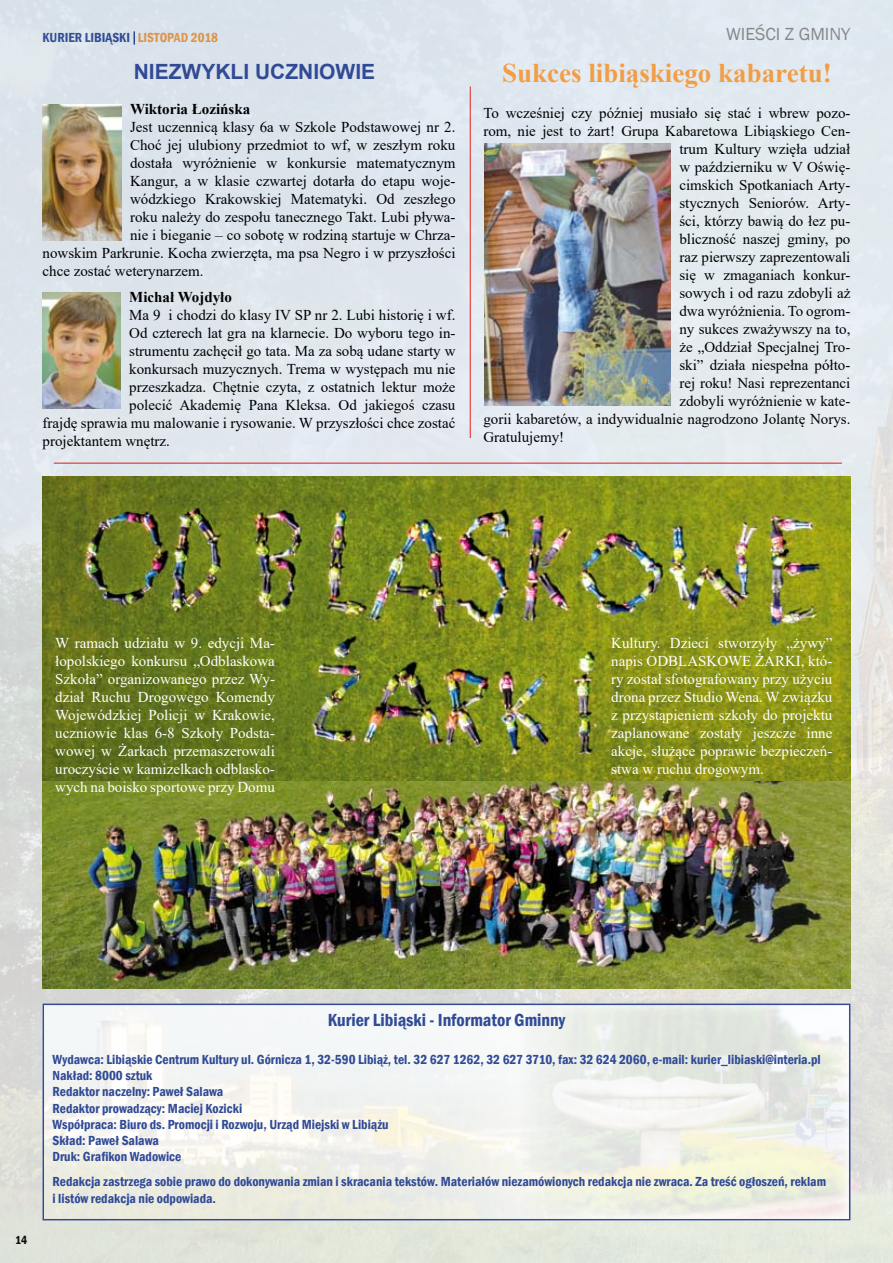
<style>
.page{position:relative;width:893px;height:1263px;background:#fff}
.page>*{position:absolute;margin:0;border:0;box-sizing:border-box;transform-origin:0 0}
.t1{font:700 27px "Times New Roman";color:#f39d44}
.t2{font:700 21px "Arial";color:#314a96}
.t3{font:600 condensed 18px "Franklin Gothic";color:#314a96}
.t4{font:18px "Franklin Gothic";color:#88888a}
.t5{font:15px "Times New Roman";color:#000}
.t6{font:15px/18px "Times New Roman";color:#fff;text-align:justify}
.t7{font:700 15px "Times New Roman";color:#000}
.t8{font:600 condensed 13.5px/16.2px "Franklin Gothic";color:#314a96}
.t9{font:600 condensed 13.5px "Franklin Gothic";color:#304996}
.t10{font:600 condensed 12px "Franklin Gothic";color:#000}
.s1{color:#f39c43}
</style>
<div class="page">
<img style="left:0;top:0;width:893px;height:1263px">
<svg style="left:133px;top:31px;width:2px;height:14px"></svg>
<img style="left:46px;top:1006px;width:468px;height:211px">
<img style="left:514px;top:1001px;width:336px;height:216px">
<div style="left:43px;top:1003px;width:807px;height:217px;border:2px solid #324a97"></div>
<hr style="left:54px;top:463px;width:788px;height:1px;background:#e31b19">
<img style="left:43px;top:476px;width:807px;height:305px">
<img style="left:43px;top:781px;width:807px;height:207px">
<img style="left:43px;top:292px;width:78px;height:117px">
<img style="left:43px;top:105px;width:79px;height:135px">
<hr style="left:470px;top:86px;width:1px;height:352px;background:#e42322">
<img style="left:484px;top:143px;width:187px;height:263px">
<p class="t9" style="left:43px;top:29px;width:177px">KURIER LIBIĄSKI <span class="s1">LISTOPAD 2018</span></p>
<h2 class="t2" style="left:134px;top:57px;width:243px">NIEZWYKLI UCZNIOWIE</h2>
<p class="t7" style="left:130px;top:98px;width:122px">Wiktoria Łozińska</p>
<p class="t5" style="left:130px;top:117px;width:327px">Jest uczennicą klasy 6a w Szkole Podstawowej nr 2.</p>
<p class="t5" style="left:130px;top:135px;width:327px">Choć jej ulubiony przedmiot to wf, w zeszłym roku</p>
<p class="t5" style="left:130px;top:153px;width:327px">dostała wyróżnienie w konkursie matematycznym</p>
<p class="t5" style="left:130px;top:171px;width:327px">Kangur, a w klasie czwartej dotarła do etapu woje-</p>
<p class="t5" style="left:130px;top:189px;width:327px">wódzkiego Krakowskiej Matematyki. Od zeszłego</p>
<p class="t5" style="left:130px;top:207px;width:327px">roku należy do zespołu tanecznego Takt. Lubi pływa-</p>
<p class="t5" style="left:130px;top:225px;width:327px">nie i bieganie – co sobotę w rodziną startuje w Chrza-</p>
<p class="t5" style="left:43px;top:243px;width:414px">nowskim Parkrunie. Kocha zwierzęta, ma psa Negro i w przyszłości</p>
<p class="t5" style="left:43px;top:261px;width:163px">chce zostać weterynarzem.</p>
<p class="t7" style="left:129px;top:286px;width:104px">Michał Wojdyło</p>
<p class="t5" style="left:129px;top:304px;width:328px">Ma 9 i chodzi do klasy IV SP nr 2. Lubi historię i wf.</p>
<p class="t5" style="left:129px;top:322px;width:328px">Od czterech lat gra na klarnecie. Do wyboru tego in-</p>
<p class="t5" style="left:129px;top:340px;width:328px">strumentu zachęcił go tata. Ma za sobą udane starty w</p>
<p class="t5" style="left:129px;top:358px;width:328px">konkursach muzycznych. Trema w występach mu nie</p>
<p class="t5" style="left:129px;top:376px;width:328px">przeszkadza. Chętnie czyta, z ostatnich lektur może</p>
<p class="t5" style="left:129px;top:394px;width:328px">polecić Akademię Pana Kleksa. Od jakiegoś czasu</p>
<p class="t5" style="left:43px;top:412px;width:414px">frajdę sprawia mu malowanie i rysowanie. W przyszłości chce zostać</p>
<p class="t5" style="left:43px;top:430px;width:129px">projektantem wnętrz.</p>
<p class="t4" style="left:726px;top:23px;width:126px">WIEŚCI Z GMINY</p>
<h1 class="t1" style="left:502px;top:54px;width:331px">Sukces libiąskiego kabaretu!</h1>
<p class="t5" style="left:483px;top:102px;width:369px">To wcześniej czy później musiało się stać i wbrew pozo-</p>
<p class="t5" style="left:483px;top:120px;width:369px">rom, nie jest to żart! Grupa Kabaretowa Libiąskiego Cen-</p>
<p class="t5" style="left:679px;top:138px;width:173px">trum Kultury wzięła udział</p>
<p class="t5" style="left:679px;top:156px;width:173px">w październiku w V Oświę-</p>
<p class="t5" style="left:679px;top:174px;width:173px">cimskich Spotkaniach Arty-</p>
<p class="t5" style="left:679px;top:192px;width:173px">stycznych Seniorów. Arty-</p>
<p class="t5" style="left:679px;top:210px;width:173px">ści, którzy bawią do łez pu-</p>
<p class="t5" style="left:679px;top:228px;width:173px">bliczność naszej gminy, po</p>
<p class="t5" style="left:679px;top:246px;width:173px">raz pierwszy zaprezentowali</p>
<p class="t5" style="left:679px;top:264px;width:173px">się w zmaganiach konkur-</p>
<p class="t5" style="left:679px;top:282px;width:173px">sowych i od razu zdobyli aż</p>
<p class="t5" style="left:679px;top:300px;width:173px">dwa wyróżnienia. To ogrom-</p>
<p class="t5" style="left:679px;top:318px;width:173px">ny sukces zważywszy na to,</p>
<p class="t5" style="left:679px;top:336px;width:173px">że „Oddział Specjalnej Tro-</p>
<p class="t5" style="left:679px;top:354px;width:173px">ski” działa niespełna półto-</p>
<p class="t5" style="left:679px;top:372px;width:173px">rej roku! Nasi reprezentanci</p>
<p class="t5" style="left:679px;top:390px;width:173px">zdobyli wyróżnienie w kate-</p>
<p class="t5" style="left:483px;top:408px;width:369px">gorii kabaretów, a indywidualnie nagrodzono Jolantę Norys.</p>
<p class="t5" style="left:483px;top:426px;width:82px">Gratulujemy!</p>
<p class="t6" style="left:55px;top:634px;width:221px">W ramach udziału w 9. edycji Ma&shy;łopolskiego konkursu „Odblaskowa Szkoła” organizowanego przez Wy&shy;dział Ruchu Drogowego Komendy Wojewódzkiej Policji w Krakowie, uczniowie klas 6-8 Szkoły Podsta&shy;wowej w Żarkach przemaszerowali uroczyście w kamizelkach odblasko&shy;wych na boisko sportowe przy Domu</p>
<p class="t6" style="left:611px;top:634px;width:223px">Kultury. Dzieci stworzyły „żywy” napis ODBLASKOWE ŻARKI, któ&shy;ry został sfotografowany przy użyciu drona przez Studio Wena. W związku z przystąpieniem szkoły do projektu zaplanowane zostały jeszcze inne akcje, służące poprawie bezpieczeń&shy;stwa w ruchu drogowym.</p>
<p class="t10" style="left:15px;top:1232px;width:14px">14</p>
<p class="t3" style="left:328px;top:1008px;width:239px">Kurier Libiąski - Informator Gminny</p>
<p class="t8" style="left:53px;top:1051px;width:770px">Wydawca: Libiąskie Centrum Kultury ul. Górnicza 1, 32-590 Libiąż, tel. 32 627 1262, 32 627 3710, fax: 32 624 2060, e-mail: kurier_libiaski@interia.pl Nakład: 8000 sztuk<br>Redaktor naczelny: Paweł Salawa<br>Redaktor prowadzący: Maciej Kozicki<br>Współpraca: Biuro ds. Promocji i Rozwoju, Urząd Miejski w Libiążu<br>Skład: Paweł Salawa<br>Druk: Grafikon Wadowice</p>
<p class="t8" style="left:53px;top:1173px;width:775px">Redakcja zastrzega sobie prawo do dokonywania zmian i skracania tekstów. Materiałów niezamówionych redakcja nie zwraca. Za treść ogłoszeń, reklam i listów redakcja nie odpowiada.</p>
</div>
